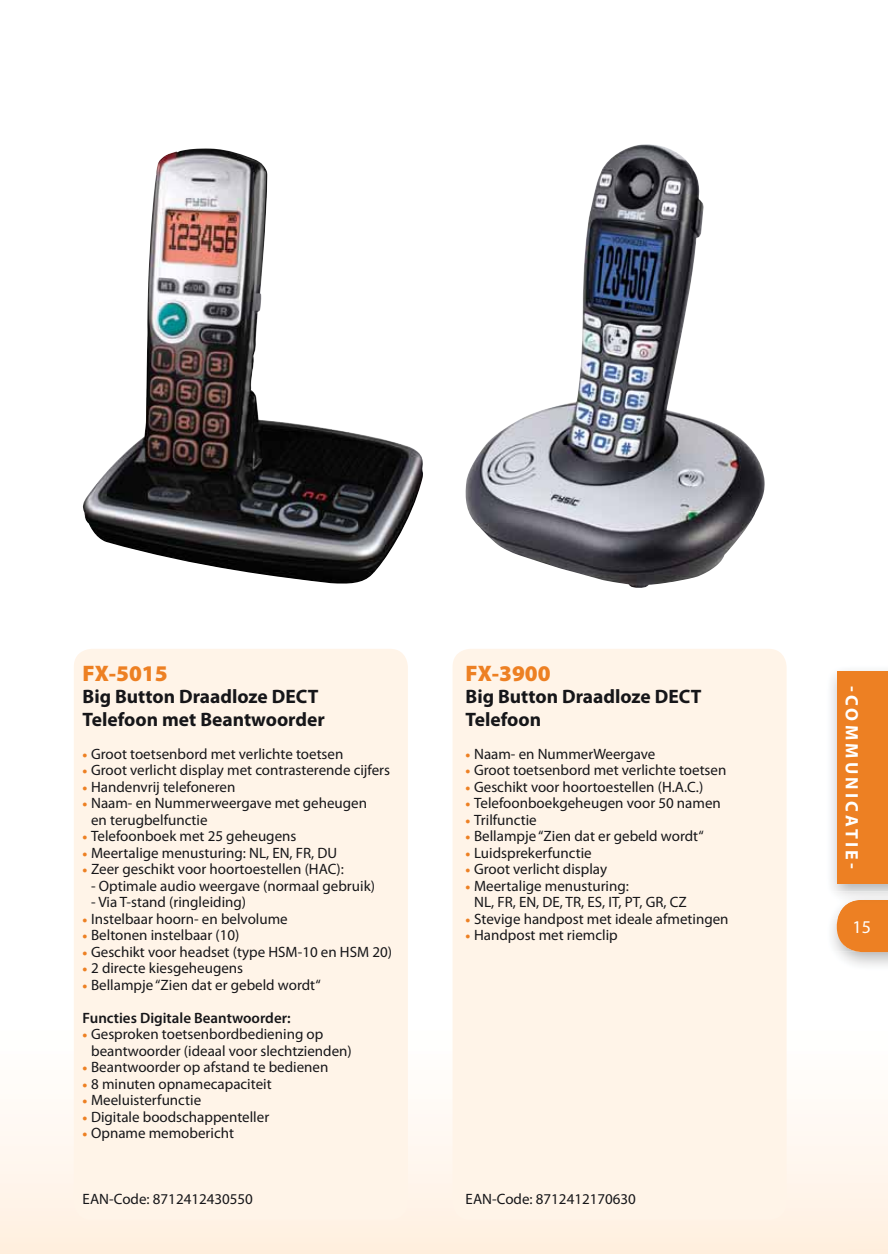
<style>
.page{position:relative;width:888px;height:1254px;background:#fff}
.page>*{position:absolute;margin:0;border:0;box-sizing:border-box;transform-origin:0 0}
.t1{font:900 22.5px "Myriad Pro";color:#ed8023}
.t2{font:700 19.5px/22.5px "Myriad Pro";color:#161619}
.t3{font:700 18px "Myriad Pro";letter-spacing:.18em;color:#fff}
.t4{font:18px "Myriad Pro";color:#fff}
.t5{font:15px/16.5px "Myriad Pro";color:#161619}
.t6{font:600 15px "Myriad Pro";color:#161619}
.s1{font-weight:900;font-size:13.5px;color:#ed8023}
</style>
<div class="page">
<img style="left:832px;top:919px;width:5px;height:32px">
<svg style="left:837px;top:919px;width:51px;height:33px;background:#ec8630"></svg>
<img style="left:838px;top:900px;width:50px;height:19px">
<div style="left:837px;top:671px;width:51px;height:213px;background:#ed8023"></div>
<div style="left:74px;top:649px;width:334px;height:571px;background:#fff4e8;border-radius:18px"></div>
<div style="left:453px;top:649px;width:334px;height:571px;background:#fff4e8;border-radius:18px"></div>
<img style="left:83px;top:149px;width:340px;height:435px">
<img style="left:466px;top:144px;width:299px;height:444px">
<h1 class="t1" style="left:83px;top:660px;width:87px">FX-5015</h1>
<h2 class="t2" style="left:83px;top:687px;width:244px">Big Button Draadloze DECT<br>Telefoon met Beantwoorder</h2>
<p class="t5" style="left:83px;top:746px;width:262px"><span class="s1">•</span> Groot toetsenbord met verlichte toetsen</p>
<p class="t5" style="left:83px;top:763px;width:309px"><span class="s1">•</span> Groot verlicht display met contrasterende cijfers</p>
<p class="t5" style="left:83px;top:779px;width:154px"><span class="s1">•</span> Handenvrij telefoneren</p>
<p class="t5" style="left:91px;top:796px;width:277px;text-indent:-9px"><span class="s1">•</span> Naam- en Nummerweergave met geheugen en terugbelfunctie</p>
<p class="t5" style="left:83px;top:829px;width:215px"><span class="s1">•</span> Telefoonboek met 25 geheugens</p>
<p class="t5" style="left:83px;top:845px;width:256px"><span class="s1">•</span> Meertalige menusturing: NL, EN, FR, DU</p>
<p class="t5" style="left:83px;top:862px;width:263px"><span class="s1">•</span> Zeer geschikt voor hoortoestellen (HAC):</p>
<p class="t5" style="left:91px;top:878px;width:285px">- Optimale audio weergave (normaal gebruik)</p>
<p class="t5" style="left:91px;top:895px;width:157px">- Via T-stand (ringleiding)</p>
<p class="t5" style="left:83px;top:911px;width:207px"><span class="s1">•</span> Instelbaar hoorn- en belvolume</p>
<p class="t5" style="left:83px;top:928px;width:158px"><span class="s1">•</span> Beltonen instelbaar (10)</p>
<p class="t5" style="left:83px;top:944px;width:311px"><span class="s1">•</span> Geschikt voor headset (type HSM-10 en HSM 20)</p>
<p class="t5" style="left:83px;top:961px;width:162px"><span class="s1">•</span> 2 directe kiesgeheugens</p>
<p class="t5" style="left:83px;top:977px;width:240px"><span class="s1">•</span> Bellampje “Zien dat er gebeld wordt“</p>
<p class="t6" style="left:83px;top:1012px;width:210px">Functies Digitale Beantwoorder:</p>
<p class="t5" style="left:91px;top:1027px;width:262px;text-indent:-9px"><span class="s1">•</span> Gesproken toetsenbordbediening op beantwoorder (ideaal voor slechtzienden)</p>
<p class="t5" style="left:83px;top:1060px;width:247px"><span class="s1">•</span> Beantwoorder op afstand te bedienen</p>
<p class="t5" style="left:83px;top:1076px;width:191px"><span class="s1">•</span> 8 minuten opnamecapaciteit</p>
<p class="t5" style="left:83px;top:1093px;width:120px"><span class="s1">•</span> Meeluisterfunctie</p>
<p class="t5" style="left:83px;top:1109px;width:188px"><span class="s1">•</span> Digitale boodschappenteller</p>
<p class="t5" style="left:83px;top:1126px;width:153px"><span class="s1">•</span> Opname memobericht</p>
<h1 class="t1" style="left:466px;top:660px;width:87px">FX-3900</h1>
<h2 class="t2" style="left:466px;top:687px;width:237px">Big Button Draadloze DECT<br>Telefoon</h2>
<p class="t5" style="left:466px;top:746px;width:191px"><span class="s1">•</span> Naam- en NummerWeergave</p>
<p class="t5" style="left:466px;top:763px;width:262px"><span class="s1">•</span> Groot toetsenbord met verlichte toetsen</p>
<p class="t5" style="left:466px;top:779px;width:239px"><span class="s1">•</span> Geschikt voor hoortoestellen (H.A.C.)</p>
<p class="t5" style="left:466px;top:796px;width:257px"><span class="s1">•</span> Telefoonboekgeheugen voor 50 namen</p>
<p class="t5" style="left:466px;top:812px;width:73px"><span class="s1">•</span> Trilfunctie</p>
<p class="t5" style="left:466px;top:829px;width:240px"><span class="s1">•</span> Bellampje “Zien dat er gebeld wordt“</p>
<p class="t5" style="left:466px;top:845px;width:128px"><span class="s1">•</span> Luidsprekerfunctie</p>
<p class="t5" style="left:466px;top:862px;width:143px"><span class="s1">•</span> Groot verlicht display</p>
<p class="t5" style="left:474px;top:878px;width:214px;text-indent:-9px"><span class="s1">•</span> Meertalige menusturing:<br>NL, FR, EN, DE, TR, ES, IT, PT, GR, CZ</p>
<p class="t5" style="left:466px;top:911px;width:264px"><span class="s1">•</span> Stevige handpost met ideale afmetingen</p>
<p class="t5" style="left:466px;top:928px;width:154px"><span class="s1">•</span> Handpost met riemclip</p>
<p class="t3" style="left:859px;top:686px;width:184px;rotate:90deg">-COMMUNICATIE-</p>
<p class="t4" style="left:853px;top:920px;width:20px">15</p>
<p class="t5" style="left:83px;top:1192px;width:172px">EAN-Code: 8712412430550</p>
<p class="t5" style="left:466px;top:1192px;width:172px">EAN-Code: 8712412170630</p>
</div>
